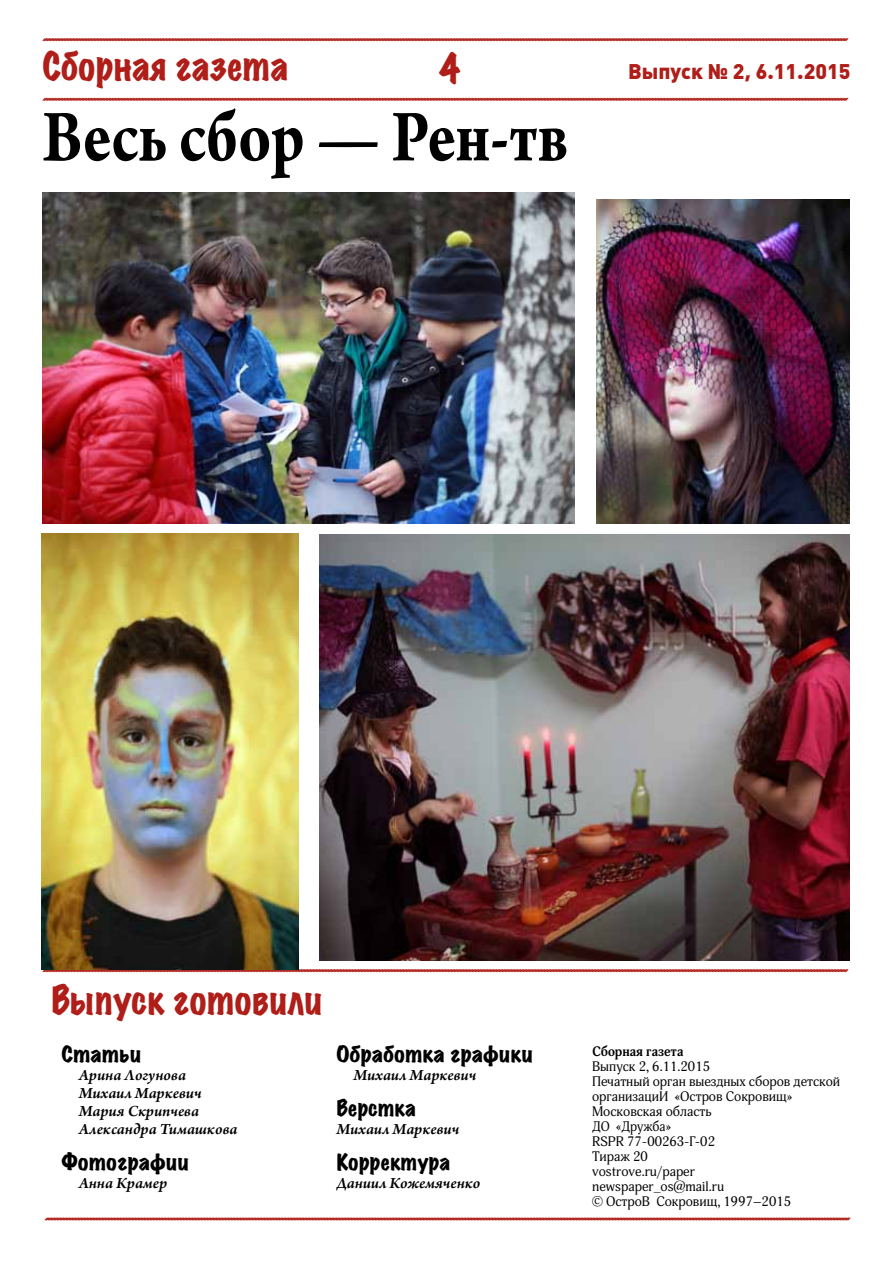
<style>
.page{position:relative;width:893px;height:1263px;background:#fff}
.page>*{position:absolute;margin:0;border:0;box-sizing:border-box;transform-origin:0 0}
.t1{font:700 78px "Arno Pro";color:#000;scale:.82 1}
.t2{font:expanded 35.85px "Marker Felt";color:#af1e18;scale:.94 1}
.t3{font:expanded 35.85px "Marker Felt";color:#af1e18;scale:.87 1}
.t4{font:900 21px "Plumb";color:#af1e18}
.t5{font:expanded 20.4px "Marker Felt";color:#000}
.t6{font:italic 600 16.35px/18px "Arno Pro";letter-spacing:-.005em;color:#000}
.t7{font:13.5px/15px "Adonis";color:#000}
.t8{font:700 13.5px "Adonis";color:#000}
</style>
<div class="page">
<svg style="left:42px;top:38px;width:807px;height:4px;background:#cd7471"></svg>
<svg style="left:42px;top:969px;width:807px;height:4px;background:#c16f6a"></svg>
<svg style="left:44px;top:1217px;width:807px;height:4px;background:#cd7471"></svg>
<svg style="left:42px;top:97px;width:807px;height:4px;background:#cd7471"></svg>
<img style="left:43px;top:192px;width:531px;height:331px">
<img style="left:596px;top:200px;width:254px;height:323px">
<img style="left:41px;top:534px;width:258px;height:435px">
<img style="left:319px;top:534px;width:531px;height:426px">
<h2 class="t2" style="left:43px;top:39px;width:263px">Сборная газета</h2>
<h2 class="t3" style="left:439px;top:42px;width:25px">4</h2>
<h1 class="t1" style="left:43px;top:92px;width:643px">Весь сбор — Рен-тв</h1>
<h3 class="t4" style="left:628px;top:59px;width:224px">Выпуск № 2, 6.11.2015</h3>
<h2 class="t2" style="left:51px;top:974px;width:291px">Выпуск готовили</h2>
<h3 class="t5" style="left:62px;top:1039px;width:81px">Статьи</h3>
<p class="t6" style="left:79px;top:1067px;width:160px">Арина Логунова<br>Михаил Маркевич<br>Мария Скрипчева<br>Александра Тимашкова</p>
<h3 class="t5" style="left:62px;top:1147px;width:129px">Фотографии</h3>
<p class="t6" style="left:79px;top:1175px;width:90px">Анна Крамер</p>
<h3 class="t5" style="left:336px;top:1039px;width:198px">Обработка графики</h3>
<p class="t6" style="left:353px;top:1067px;width:125px">Михаил Маркевич</p>
<h3 class="t5" style="left:336px;top:1093px;width:81px">Верстка</h3>
<p class="t6" style="left:336px;top:1121px;width:125px">Михаил Маркевич</p>
<h3 class="t5" style="left:336px;top:1147px;width:115px">Корректура</h3>
<p class="t6" style="left:336px;top:1175px;width:146px">Даниил Кожемяченко</p>
<p class="t8" style="left:592px;top:1044px;width:93px">Сборная газета</p>
<p class="t7" style="left:592px;top:1059px;width:250px">Выпуск 2, 6.11.2015<br>Печатный орган выездных сборов детской организациИ «Остров Сокровищ»<br>Московская область<br>ДО «Дружба»<br>RSPR 77-00263-Г-02<br>Тираж 20<br>vostrove.ru/paper<br>newspaper_os@mail.ru<br>© ОстроВ Сокровищ, 1997–2015</p>
</div>
